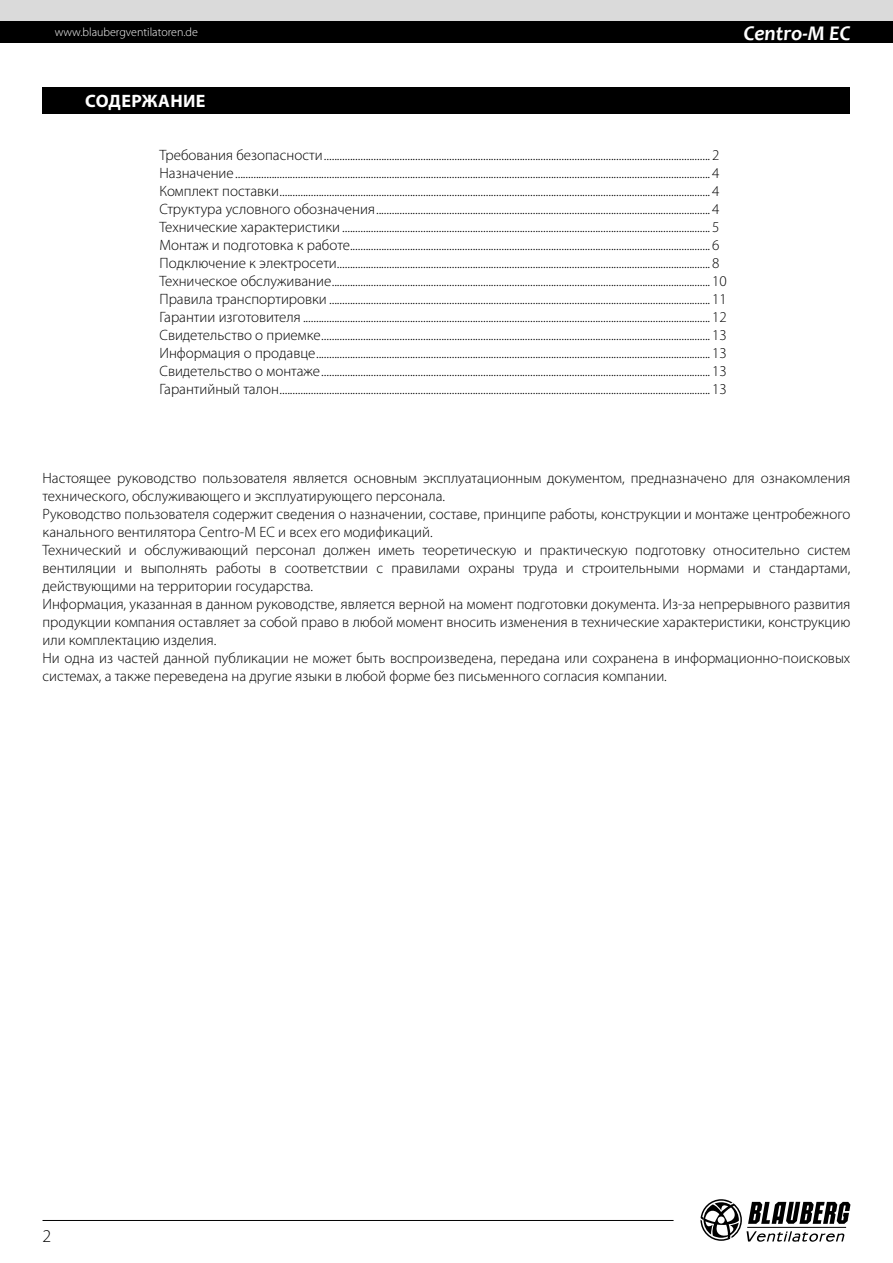
<style>
.page{position:relative;width:893px;height:1263px;background:#fff}
.page>*{position:absolute;margin:0;border:0;box-sizing:border-box;transform-origin:0 0}
.t1{font:italic 700 21px "Candara";color:#fff}
.t2{font:700 18px "Myriad Pro";letter-spacing:.02em;color:#fff}
.t3{font:300 18px "Myriad Pro";color:#000}
.t4{font:300 15px/18px "Myriad Pro";color:#000}
.t5{font:300 12px "Myriad Pro";color:#fff}
</style>
<div class="page">
<div style="left:0;top:0;width:893px;height:21px;background:#dadada"></div>
<div style="left:0;top:21px;width:893px;height:22px;background:#000"></div>
<svg style="left:700px;top:1199px;width:150px;height:43px"></svg>
<hr style="left:43px;top:1220px;width:631px;height:1px;background:#000">
<div style="left:43px;top:87px;width:807px;height:27px;background:#000"></div>
<p class="t5" style="left:55px;top:26px;width:145px">www.blaubergventilatoren.de</p>
<h1 class="t1" style="left:744px;top:20px;width:108px">Centro-M EC</h1>
<p class="t2" style="left:85px;top:89px;width:122px">СОДЕРЖАНИЕ</p>
<p class="t4" style="left:159px;top:146px;width:569px">Требования безопасности.................................................................................................................................................... 2<br>Назначение...................................................................................................................................................................................... 4<br>Комплект поставки..................................................................................................................................................................... 4<br>Структура условного обозначения................................................................................................................................ 4<br>Технические характеристики ............................................................................................................................................. 5<br>Монтаж и подготовка к работе.......................................................................................................................................... 6<br>Подключение к электросети............................................................................................................................................... 8<br>Техническое обслуживание................................................................................................................................................. 10<br>Правила транспортировки .................................................................................................................................................. 11<br>Гарантии изготовителя ............................................................................................................................................................ 12<br>Свидетельство о приемке..................................................................................................................................................... 13<br>Информация о продавце....................................................................................................................................................... 13<br>Свидетельство о монтаже..................................................................................................................................................... 13<br>Гарантийный талон..................................................................................................................................................................... 13</p>
<p class="t4" style="left:43px;top:470px;width:809px">Настоящее руководство пользователя является основным эксплуатационным документом, предназначено для ознакомления технического, обслуживающего и эксплуатирующего персонала.<br>Руководство пользователя содержит сведения о назначении, составе, принципе работы, конструкции и монтаже центробежного канального вентилятора Centro-M EC и всех его модификаций.<br>Технический и обслуживающий персонал должен иметь теоретическую и практическую подготовку относительно систем вентиляции и выполнять работы в соответствии с правилами охраны труда и строительными нормами и стандартами, действующими на территории государства.<br>Информация, указанная в данном руководстве, является верной на момент подготовки документа. Из-за непрерывного развития продукции компания оставляет за собой право в любой момент вносить изменения в технические характеристики, конструкцию или комплектацию изделия.<br>Ни одна из частей данной публикации не может быть воспроизведена, передана или сохранена в информационно-поисковых системах, а также переведена на другие языки в любой форме без письменного согласия компании.</p>
<p class="t3" style="left:43px;top:1226px;width:10px">2</p>
</div>
